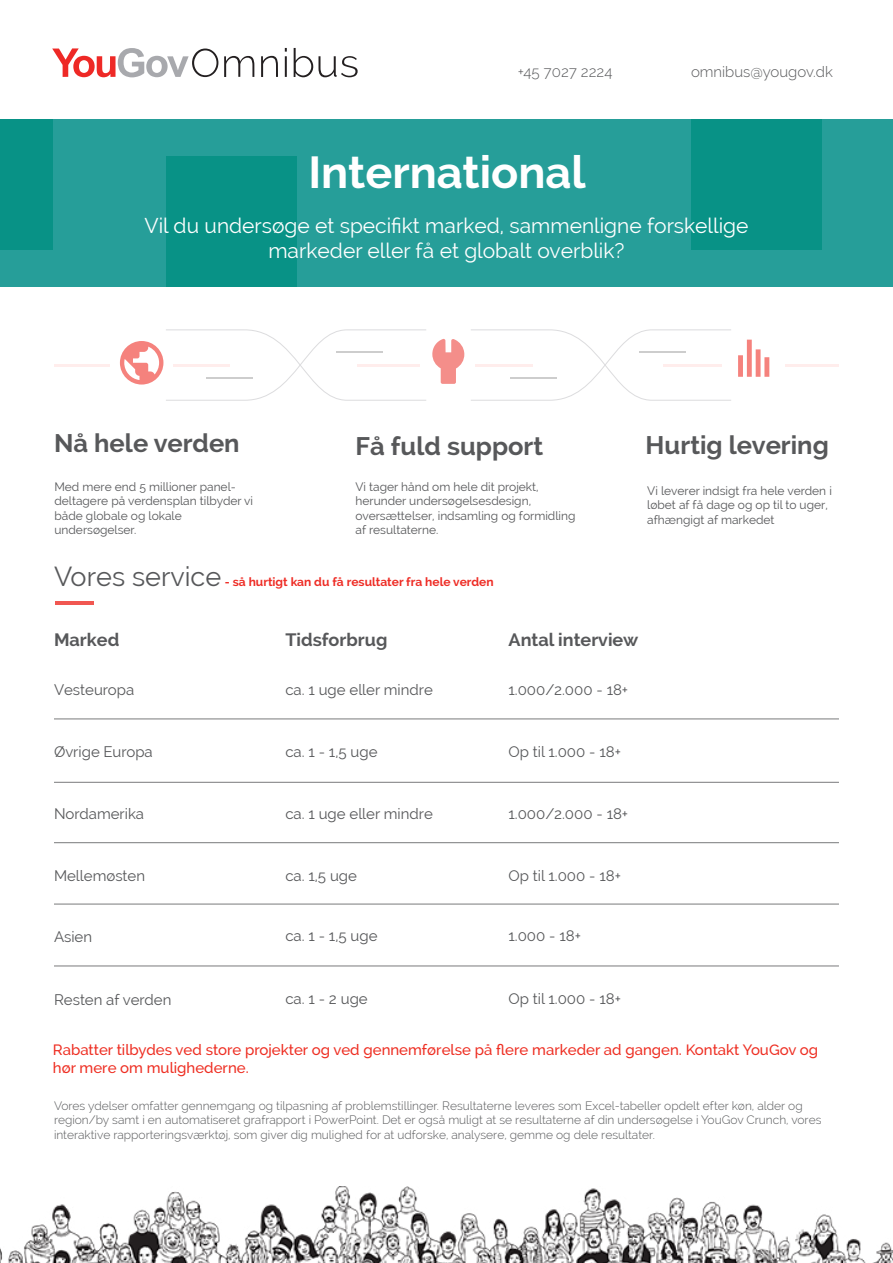
<style>
.page{position:relative;width:893px;height:1263px;background:#fff}
.page>*{position:absolute;margin:0;border:0;box-sizing:border-box;transform-origin:0 0}
.t1{font:700 45px "Raleway";color:#fff}
.t2{font:27px "Raleway";color:#57585a}
.t3{font:700 25.5px "Raleway";color:#57585a}
.t4{font:21px "Raleway";color:#fff}
.t5{font:700 18px "Raleway";color:#57585a}
.t6{font:15px "Raleway";color:#57585a}
.t7{font:500 15px/18px "Raleway";color:#ee2e22}
.t8{font:300 15px "Raleway";color:#57585a}
.t9{font:300 12px/14.4px "Raleway";color:#57585a}
.t10{font:12px/14.4px "Raleway";color:#57585a}
.t11{font:700 12px "Raleway";color:#ee2d26}
</style>
<div class="page">
<div style="left:0;top:119px;width:893px;height:168px;background:#269e99"></div>
<div style="left:691px;top:119px;width:131px;height:131px;background:#089286"></div>
<div style="left:166px;top:156px;width:130px;height:131px;background:#089286"></div>
<div style="left:0;top:119px;width:52px;height:131px;background:#089286"></div>
<hr style="left:55px;top:601px;width:39px;height:3px;background:#ee2d26">
<hr style="left:54px;top:364px;width:176px;height:3px;background:#ffedec">
<hr style="left:663px;top:364px;width:176px;height:3px;background:#ffedec">
<div style="left:111px;top:340px;width:62px;height:47px;background:#fff"></div>
<div style="left:722px;top:340px;width:63px;height:47px;background:#fff"></div>
<svg style="left:738px;top:340px;width:31px;height:37px"></svg>
<svg style="left:120px;top:329px;width:611px;height:72px"></svg>
<hr style="left:54px;top:719px;width:785px;height:1px;background:#57585a">
<hr style="left:54px;top:842px;width:785px;height:1px;background:#57585a">
<hr style="left:54px;top:782px;width:785px;height:1px;background:#57585a">
<hr style="left:54px;top:904px;width:785px;height:1px;background:#57585a">
<hr style="left:54px;top:966px;width:785px;height:1px;background:#57585a">
<svg style="left:52px;top:48px;width:166px;height:29px"></svg>
<svg style="left:224px;top:56px;width:30px;height:21px"></svg>
<svg style="left:261px;top:56px;width:17px;height:21px"></svg>
<hr style="left:285px;top:56px;width:2px;height:21px;background:#231f20">
<svg style="left:294px;top:48px;width:64px;height:29px"></svg>
<img style="left:0;top:1186px;width:893px;height:77px">
<p class="t8" style="left:518px;top:63px;width:96px">+45 7027 2224</p>
<p class="t8" style="left:691px;top:63px;width:143px">omnibus@yougov.dk</p>
<p class="t1" style="left:308px;top:146px;width:279px">International</p>
<p class="t4" style="left:145px;top:213px;width:605px">Vil du undersøge et specifikt marked, sammenligne forskellige</p>
<p class="t4" style="left:268px;top:238px;width:358px">markeder eller få et globalt overblik?</p>
<p class="t3" style="left:54px;top:429px;width:187px">Nå hele verden</p>
<p class="t3" style="left:355px;top:432px;width:189px">Få fuld support</p>
<p class="t3" style="left:646px;top:431px;width:185px">Hurtig levering</p>
<p class="t10" style="left:355px;top:479px;width:221px">Vi tager hånd om hele dit projekt, herunder undersøgelsesdesign, oversættelser, indsamling og formidling af resultaterne.</p>
<p class="t10" style="left:647px;top:483px;width:186px">Vi leverer indsigt fra hele verden i løbet af få dage og op til to uger, afhængigt af markedet</p>
<p class="t10" style="left:54px;top:479px;width:200px">Med mere end 5 millioner panel&shy;deltagere på verdensplan tilbyder vi både globale og lokale</p>
<p class="t10" style="left:54px;top:523px;width:84px">undersøgelser.</p>
<p class="t2" style="left:54px;top:561px;width:169px">Vores service</p>
<p class="t11" style="left:225px;top:575px;width:270px">- så hurtigt kan du få resultater fra hele verden</p>
<p class="t5" style="left:54px;top:629px;width:67px">Marked</p>
<p class="t5" style="left:285px;top:629px;width:104px">Tidsforbrug</p>
<p class="t5" style="left:508px;top:629px;width:131px">Antal interview</p>
<p class="t6" style="left:54px;top:681px;width:82px">Vesteuropa</p>
<p class="t6" style="left:285px;top:681px;width:149px">ca. 1 uge eller mindre</p>
<p class="t6" style="left:508px;top:681px;width:121px">1.000/2.000 - 18+</p>
<p class="t6" style="left:54px;top:743px;width:100px">Øvrige Europa</p>
<p class="t6" style="left:285px;top:743px;width:94px">ca. 1 - 1,5 uge</p>
<p class="t6" style="left:508px;top:743px;width:114px">Op til 1.000 - 18+</p>
<p class="t6" style="left:54px;top:805px;width:92px">Nordamerika</p>
<p class="t6" style="left:285px;top:805px;width:149px">ca. 1 uge eller mindre</p>
<p class="t6" style="left:508px;top:805px;width:121px">1.000/2.000 - 18+</p>
<p class="t6" style="left:54px;top:867px;width:93px">Mellemøsten</p>
<p class="t6" style="left:285px;top:867px;width:73px">ca. 1,5 uge</p>
<p class="t6" style="left:508px;top:867px;width:114px">Op til 1.000 - 18+</p>
<p class="t6" style="left:54px;top:928px;width:40px">Asien</p>
<p class="t6" style="left:285px;top:927px;width:94px">ca. 1 - 1,5 uge</p>
<p class="t6" style="left:508px;top:927px;width:74px">1.000 - 18+</p>
<p class="t6" style="left:54px;top:991px;width:119px">Resten af verden</p>
<p class="t6" style="left:285px;top:990px;width:84px">ca. 1 - 2 uge</p>
<p class="t6" style="left:508px;top:990px;width:114px">Op til 1.000 - 18+</p>
<p class="t7" style="left:53px;top:1041px;width:767px">Rabatter tilbydes ved store projekter og ved gennemførelse på flere markeder ad gangen. Kontakt YouGov og hør mere om mulighederne.</p>
<p class="t9" style="left:54px;top:1098px;width:769px">Vores ydelser omfatter gennemgang og tilpasning af problemstillinger. Resultaterne leveres som Excel-tabeller opdelt efter køn, alder og region/by samt i en automatiseret grafrapport i PowerPoint. Det er også muligt at se resultaterne af din undersøgelse i YouGov Crunch, vores interaktive rapporteringsværktøj, som giver dig mulighed for at udforske, analysere, gemme og dele resultater.</p>
</div>
